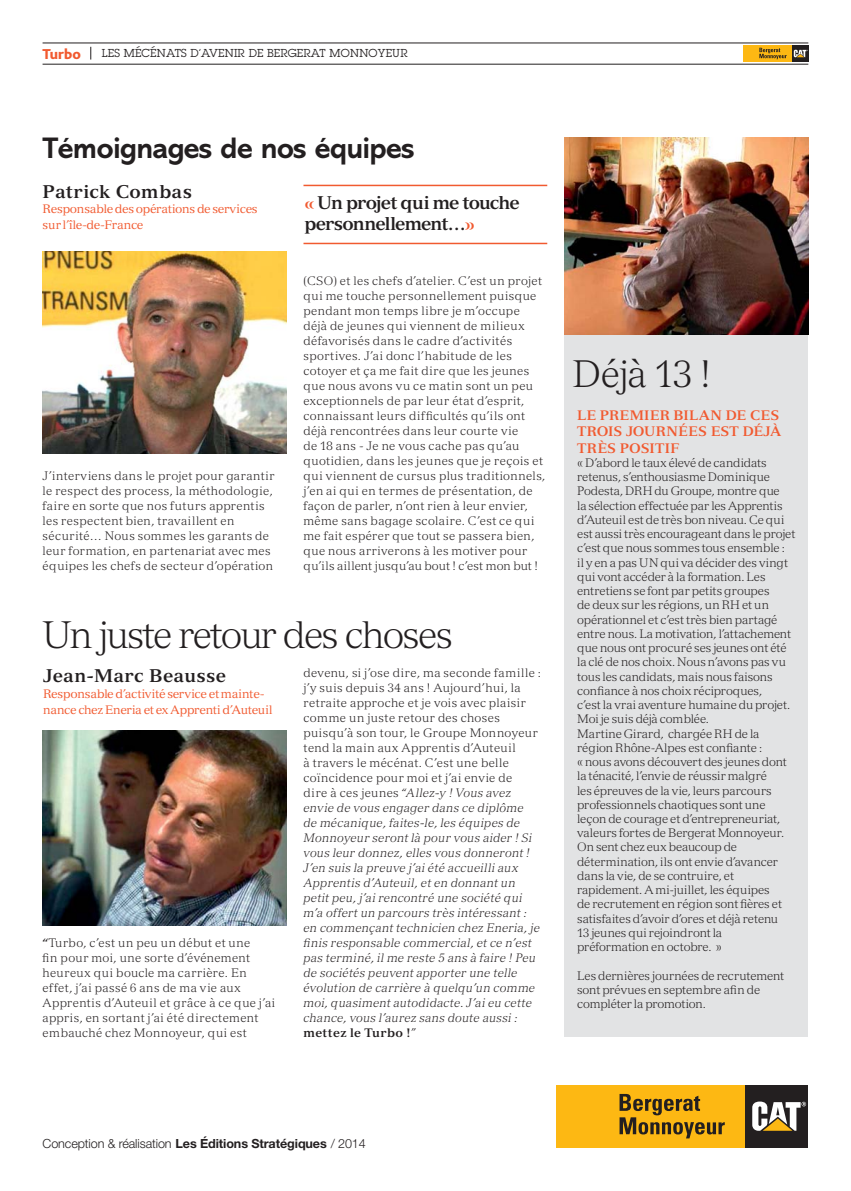
<style>
.page{position:relative;width:851px;height:1191px;background:#fff}
.page>*{position:absolute;margin:0;border:0;box-sizing:border-box;transform-origin:0 0}
.t1{font:300 37.5px "Versailles LT Std";letter-spacing:-.05em;color:#231f20}
.t2{font:700 30px "Abadi MT Std";letter-spacing:-.03em;color:#231f20}
.t3{font:700 18px/21px "Versailles LT Std";letter-spacing:-.055em;color:#231f20}
.t4{font:700 18px "Versailles LT Std";letter-spacing:.015em;color:#231f20}
.t5{font:800 15px "Bliss";color:#f15a30}
.t6{font:700 13.5px/16.5px "Versailles LT Std";color:#f15a30}
.t7{font:300 12.6px "Helvetica Neue LT Pro";letter-spacing:-.01em;color:#231f20}
.t8{font:300 12px/15px "Versailles LT Std";letter-spacing:.02em;color:#231f20}
.t9{font:300 12px/14.2px "Versailles LT Std";letter-spacing:-.01em;color:#231f20}
.t10{font:italic 300 12px/15px "Versailles LT Std";letter-spacing:.025em;color:#231f20}
.t11{font:12px/15.8px "Versailles LT Std";letter-spacing:-.025em;color:#f15a30}
.t12{font:300 12px/14.2px "Versailles LT Std";letter-spacing:-.015em;color:#231f20}
.t13{font:11.25px "Lubalin Graph Std";letter-spacing:.02em;color:#231f20}
.s1{font-weight:900;font-size:15px;color:#f15a30}
.s2{font-weight:700}
.s3{font-style:normal}
.s4{font-weight:700;font-style:normal}
</style>
<div class="page">
<div style="left:556px;top:1085px;width:189px;height:63px;background:#fdb813"></div>
<div style="left:745px;top:1085px;width:62px;height:63px;background:#231f20"></div>
<svg style="left:752px;top:1102px;width:54px;height:29px"></svg>
<svg style="left:619px;top:1094px;width:105px;height:44px"></svg>
<hr style="left:43px;top:43px;width:765px;height:1px;background:#231f20">
<hr style="left:43px;top:64px;width:765px;height:1px;background:#231f20">
<svg style="left:90px;top:47px;width:1px;height:13px"></svg>
<div style="left:743px;top:45px;width:65px;height:17px;background:#fdb813"></div>
<svg style="left:792px;top:45px;width:16px;height:17px"></svg>
<svg style="left:793px;top:50px;width:14px;height:7px"></svg>
<svg style="left:759px;top:48px;width:27px;height:11px"></svg>
<img style="left:43px;top:730px;width:243px;height:195px">
<img style="left:43px;top:251px;width:243px;height:203px">
<div style="left:564px;top:295px;width:244px;height:741px;background:#e2e3e4"></div>
<img style="left:564px;top:138px;width:244px;height:196px">
<hr style="left:303px;top:243px;width:244px;height:1px;background:#f15a30">
<hr style="left:303px;top:185px;width:244px;height:1px;background:#f15a30">
<p class="t5" style="left:43px;top:46px;width:40px">Turbo</p>
<p class="t13" style="left:102px;top:49px;width:307px">LES MÉCÉNATS D’AVENIR DE BERGERAT MONNOYEUR</p>
<h2 class="t2" style="left:43px;top:137px;width:373px">Témoignages de nos équipes</h2>
<h3 class="t3" style="left:304px;top:194px;width:217px"><span class="s1">«</span> Un projet qui me touche personnellement…<span class="s1">»</span></h3>
<h3 class="t4" style="left:43px;top:184px;width:151px">Patrick Combas</h3>
<p class="t11" style="left:43px;top:202px;width:217px">Responsable des opérations de services sur l’île-de-France</p>
<p class="t8" style="left:43px;top:469px;width:234px">J’interviens dans le projet pour garantir le respect des process, la méthodologie, faire en sorte que nos futurs apprentis les respectent bien, travaillent en sécurité… Nous sommes les garants de leur formation, en partenariat avec mes équipes les chefs de secteur d’opération</p>
<p class="t8" style="left:303px;top:274px;width:243px">(CSO) et les chefs d’atelier. C’est un projet qui me touche personnellement puisque pendant mon temps libre je m’occupe déjà de jeunes qui viennent de milieux défavorisés dans le cadre d’activités sportives. J’ai donc l’habitude de les cotoyer et ça me fait dire que les jeunes que nous avons vu ce matin sont un peu exceptionnels de par leur état d’esprit, connaissant leurs difficultés qu’ils ont déjà rencontrées dans leur courte vie<br>de 18 ans - Je ne vous cache pas qu’au quotidien, dans les jeunes que je reçois et qui viennent de cursus plus traditionnels, j’en ai qui en termes de présentation, de façon de parler, n’ont rien à leur envier, même sans bagage scolaire. C’est ce qui me fait espérer que tout se passera bien, que nous arriverons à les motiver pour qu’ils aillent jusqu’au bout ! c’est mon but !</p>
<h1 class="t1" style="left:43px;top:621px;width:412px">Un juste retour des choses</h1>
<h3 class="t4" style="left:43px;top:669px;width:184px">Jean-Marc Beausse</h3>
<p class="t11" style="left:43px;top:687px;width:231px">Responsable d’activité service et mainte&shy;nance chez Eneria et ex Apprenti d’Auteuil</p>
<p class="t8" style="left:43px;top:936px;width:234px"><span class="s2">“</span>Turbo, c’est un peu un début et une<br>fin pour moi, une sorte d’événement heureux qui boucle ma carrière. En effet, j’ai passé 6 ans de ma vie aux Apprentis d’Auteuil et grâce à ce que j’ai appris, en sortant j’ai été directement embauché chez Monnoyeur, qui est</p>
<p class="t10" style="left:303px;top:666px;width:239px"><span class="s3">devenu, si j’ose dire, ma seconde famille : j’y suis depuis 34 ans ! Aujourd’hui, la retraite approche et je vois avec plaisir comme un juste retour des choses puisqu’à son tour, le Groupe Monnoyeur tend la main aux Apprentis d’Auteuil<br>à travers le mécénat. C’est une belle coïncidence pour moi et j’ai envie de<br>dire à ces jeunes “</span>Allez-y ! Vous avez envie de vous engager dans ce diplôme<br>de mécanique, faites-le, les équipes de Monnoyeur seront là pour vous aider ! Si vous leur donnez, elles vous donneront !<br>J’en suis la preuve j’ai été accueilli aux Apprentis d’Auteuil, et en donnant un petit peu, j’ai rencontré une société qui m’a offert un parcours très intéressant : en commençant technicien chez Eneria, je finis responsable commercial, et ce n’est pas terminé, il me reste 5 ans à faire ! Peu de sociétés peuvent apporter une telle évolution de carrière à quelqu’un comme moi, quasiment autodidacte. J’ai eu cette chance, vous l’aurez sans doute aussi : <span class="s4">mettez le Turbo !</span><span class="s3">”</span></p>
<h1 class="t1" style="left:572px;top:360px;width:140px">Déjà 13 !</h1>
<p class="t6" style="left:577px;top:408px;width:206px">LE PREMIER BILAN DE CES<br>TROIS JOURNÉES EST DÉJÀ<br>TRÈS POSITIF</p>
<p class="t9" style="left:577px;top:457px;width:220px">« D’abord le taux élevé de candidats retenus, s’enthousiasme Dominique Podesta, DRH du Groupe, montre que<br>la sélection effectuée par les Apprentis d’Auteuil est de très bon niveau. Ce qui est aussi très encourageant dans le projet c’est que nous sommes tous ensemble :<br>il y en a pas UN qui va décider des vingt qui vont accéder à la formation. Les entretiens se font par petits groupes<br>de deux sur les régions, un RH et un opérationnel et c’est très bien partagé entre nous. La motivation, l’attachement que nous ont procuré ses jeunes ont été la clé de nos choix. Nous n’avons pas vu tous les candidats, mais nous faisons confiance à nos choix réciproques,<br>c’est la vrai aventure humaine du projet.<br>Moi je suis déjà comblée.<br>Martine Girard, chargée RH de la région Rhône-Alpes est confiante :<br>« nous avons découvert des jeunes dont la ténacité, l’envie de réussir malgré<br>les épreuves de la vie, leurs parcours professionnels chaotiques sont une leçon de courage et d’entrepreneuriat, valeurs fortes de Bergerat Monnoyeur.<br>On sent chez eux beaucoup de détermination, ils ont envie d’avancer dans la vie, de se contruire, et rapidement. A mi-juillet, les équipes<br>de recrutement en région sont fières et satisfaites d’avoir d’ores et déjà retenu<br>13 jeunes qui rejoindront la préformation en octobre. »</p>
<p class="t12" style="left:577px;top:969px;width:208px">Les dernières journées de recrutement sont prévues en septembre afin de compléter la promotion.</p>
<p class="t7" style="left:43px;top:1137px;width:325px">Conception &amp; réalisation <span class="s2">Les Éditions Stratégiques</span> / 2014</p>
</div>
